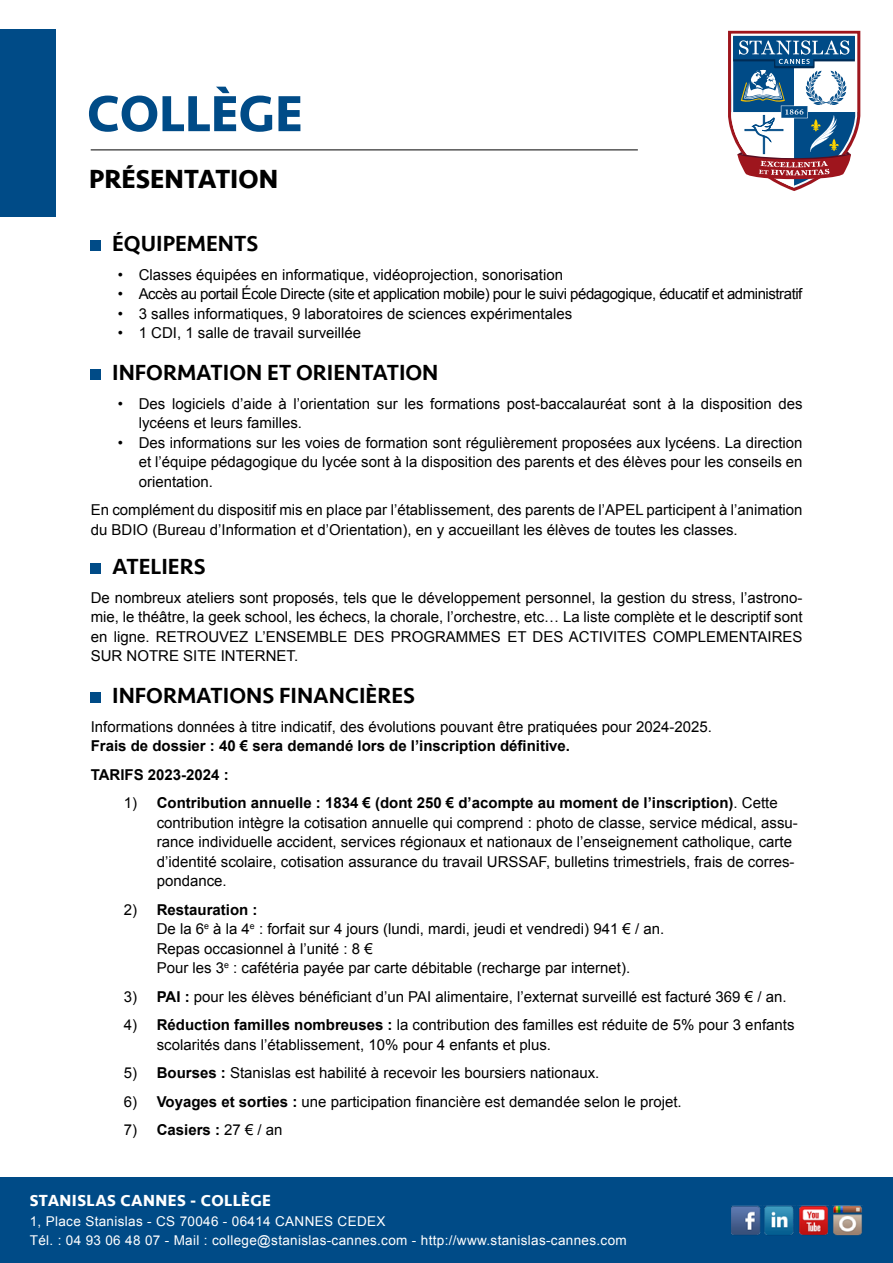
<style>
.page{position:relative;width:893px;height:1263px;background:#fff}
.page>*{position:absolute;margin:0;border:0;box-sizing:border-box;transform-origin:0 0}
.t1{font:700 52.5px "Seravek";color:#004b87}
.t2{font:700 27px "Seravek";color:#000}
.t3{font:500 22.5px "Seravek";color:#000}
.t4{font:700 16.5px "Seravek";letter-spacing:.025em;color:#fff}
.t5{font:15px/19.5px "Arial";color:#000}
.t6{font:15px "Arial";letter-spacing:-.03em;color:#000}
.t7{font:700 15px "Arial";color:#000}
.t8{font:13.5px "Arial";letter-spacing:.025em;color:#fff}
.s1{font-weight:700}
.s2{font-weight:400}
</style>
<div class="page">
<div style="left:0;top:1178px;width:893px;height:85px;background:#004b87"></div>
<img style="left:799px;top:1206px;width:30px;height:29px">
<img style="left:764px;top:1206px;width:30px;height:29px">
<img style="left:732px;top:1206px;width:29px;height:29px">
<img style="left:833px;top:1206px;width:29px;height:29px">
<div style="left:0;top:30px;width:55px;height:187px;background:#004b87"></div>
<hr style="left:91px;top:150px;width:547px;height:1px;background:#000">
<div style="left:91px;top:240px;width:10px;height:11px;background:#004b87"></div>
<div style="left:91px;top:369px;width:10px;height:11px;background:#004b87"></div>
<div style="left:91px;top:563px;width:10px;height:11px;background:#004b87"></div>
<div style="left:91px;top:692px;width:10px;height:11px;background:#004b87"></div>
<svg style="left:728px;top:31px;width:132px;height:160px"></svg>
<p class="t1" style="left:87px;top:72px;width:217px">COLLÈGE</p>
<p class="t2" style="left:89px;top:157px;width:190px">PRÉSENTATION</p>
<p class="t3" style="left:112px;top:230px;width:148px">ÉQUIPEMENTS</p>
<p class="t5" style="left:118px;top:265px;width:447px">• Classes équipées en informatique, vidéoprojection, sonorisation</p>
<p class="t6" style="left:118px;top:284px;width:686px">• Accès au portail École Directe (site et application mobile) pour le suivi pédagogique, éducatif et administratif</p>
<p class="t5" style="left:118px;top:304px;width:456px">• 3 salles informatiques, 9 laboratoires de sciences expérimentales</p>
<p class="t5" style="left:118px;top:323px;width:245px">• 1 CDI, 1 salle de travail surveillée</p>
<p class="t3" style="left:112px;top:359px;width:328px">INFORMATION ET ORIENTATION</p>
<p class="t5" style="left:139px;top:394px;width:665px;text-indent:-21px">• Des logiciels d’aide à l’orientation sur les formations post-baccalauréat sont à la disposition des lycéens et leurs familles.</p>
<p class="t5" style="left:139px;top:433px;width:665px;text-align:justify;text-indent:-21px">• Des informations sur les voies de formation sont régulièrement proposées aux lycéens. La direction et l’équipe pédagogique du lycée sont à la disposition des parents et des élèves pour les conseils en orientation.</p>
<p class="t5" style="left:91px;top:500px;width:713px">En complément du dispositif mis en place par l’établissement, des parents de l’APEL participent à l’animation du BDIO (Bureau d’Information et d’Orientation), en y accueillant les élèves de toutes les classes.</p>
<p class="t3" style="left:112px;top:553px;width:95px">ATELIERS</p>
<p class="t5" style="left:91px;top:588px;width:713px;text-align:justify">De nombreux ateliers sont proposés, tels que le développement personnel, la gestion du stress, l’astrono&shy;mie, le théâtre, la geek school, les échecs, la chorale, l’orchestre, etc… La liste complète et le descriptif sont en ligne. RETROUVEZ L’ENSEMBLE DES PROGRAMMES ET DES ACTIVITES COMPLEMENTAIRES SUR NOTRE SITE INTERNET.</p>
<p class="t3" style="left:112px;top:682px;width:304px">INFORMATIONS FINANCIÈRES</p>
<p class="t5" style="left:91px;top:717px;width:623px">Informations données à titre indicatif, des évolutions pouvant être pratiquées pour 2024-2025.</p>
<p class="t7" style="left:91px;top:736px;width:481px">Frais de dossier : 40 € sera demandé lors de l’inscription définitive.</p>
<p class="t7" style="left:91px;top:765px;width:140px">TARIFS 2023-2024 :</p>
<p class="t5" style="left:157px;top:793px;width:643px;text-indent:-33px">1) <span class="s1">Contribution annuelle : 1834 € (dont 250 € d’acompte au moment de l’inscription)</span>. Cette contribution intègre la cotisation annuelle qui comprend : photo de classe, service médical, assu&shy;rance individuelle accident, services régionaux et nationaux de l’enseignement catholique, carte d’identité scolaire, cotisation assurance du travail URSSAF, bulletins trimestriels, frais de corres&shy;pondance.</p>
<p class="t7" style="left:124px;top:900px;width:135px"><span class="s2">2)</span> Restauration :</p>
<p class="t5" style="left:157px;top:919px;width:509px">De la 6<sup>e</sup> à la 4<sup>e</sup> : forfait sur 4 jours (lundi, mardi, jeudi et vendredi) 941 € / an.</p>
<p class="t5" style="left:157px;top:939px;width:217px">Repas occasionnel à l’unité : 8 €</p>
<p class="t5" style="left:157px;top:958px;width:475px">Pour les 3<sup>e</sup> : cafétéria payée par carte débitable (recharge par internet).</p>
<p class="t5" style="left:124px;top:987px;width:664px">3) <span class="s1">PAI :</span> pour les élèves bénéficiant d’un PAI alimentaire, l’externat surveillé est facturé 369 € / an.</p>
<p class="t5" style="left:157px;top:1015px;width:639px;text-indent:-33px">4) <span class="s1">Réduction familles nombreuses :</span> la contribution des familles est réduite de 5% pour 3 enfants scolarités dans l’établissement, 10% pour 4 enfants et plus.</p>
<p class="t5" style="left:124px;top:1063px;width:477px">5) <span class="s1">Bourses :</span> Stanislas est habilité à recevoir les boursiers nationaux.</p>
<p class="t5" style="left:124px;top:1092px;width:559px">6) <span class="s1">Voyages et sorties :</span> une participation financière est demandée selon le projet.</p>
<p class="t5" style="left:124px;top:1120px;width:160px">7) <span class="s1">Casiers :</span> 27 € / an</p>
<p class="t4" style="left:30px;top:1187px;width:243px">STANISLAS CANNES - COLLÈGE</p>
<p class="t8" style="left:30px;top:1212px;width:357px">1, Place Stanislas - CS 70046 - 06414 CANNES CEDEX</p>
<p class="t8" style="left:30px;top:1231px;width:598px">Tél. : 04 93 06 48 07 - Mail : college@stanislas-cannes.com - http://www.stanislas-cannes.com</p>
</div>
